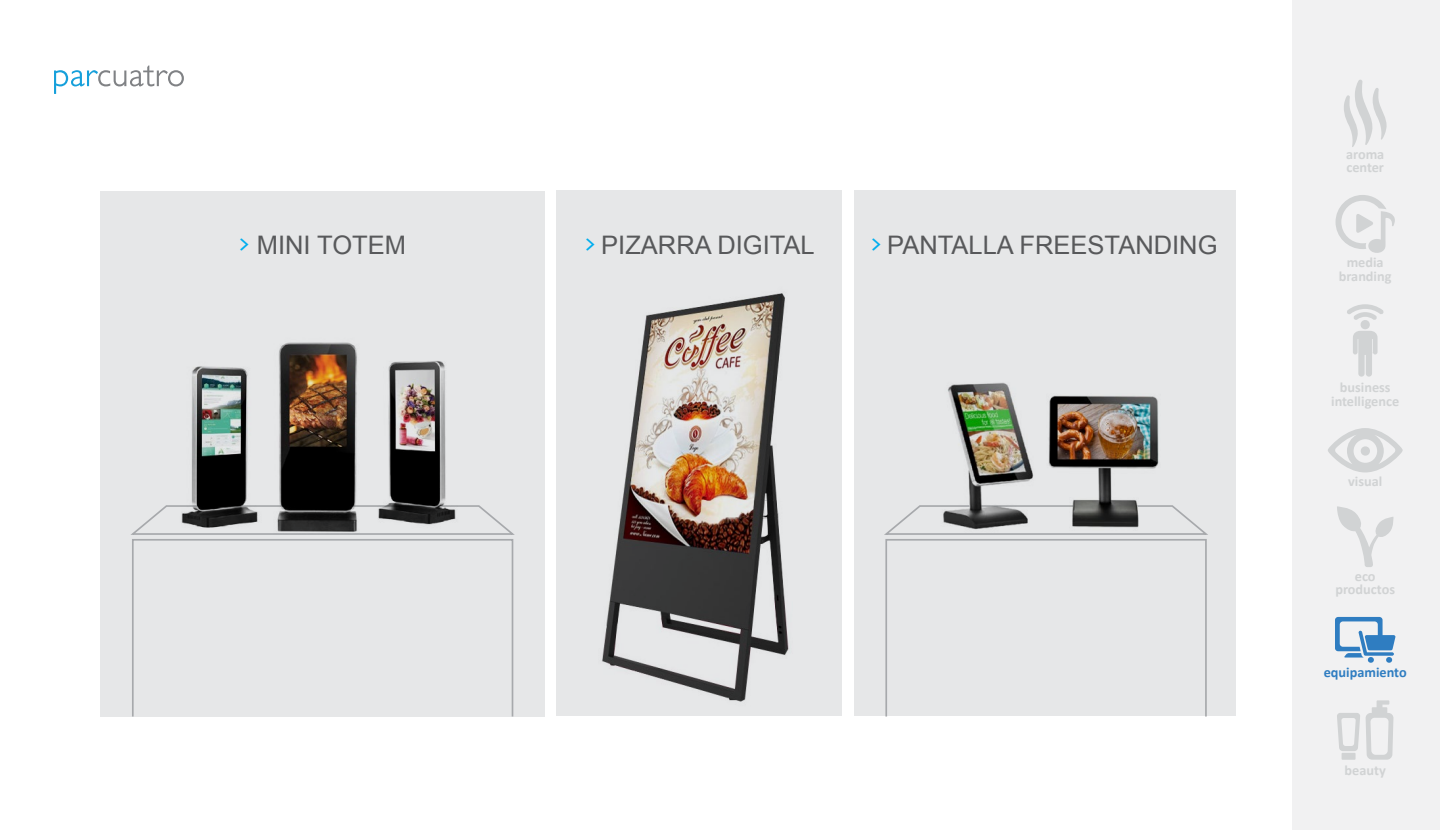
<style>
.page{position:relative;width:1440px;height:830px;background:#fff}
.page>*{position:absolute;margin:0;border:0;box-sizing:border-box;transform-origin:0 0}
.t1{font:25.5px "Arial";color:#58595b}
.t2{font:700 14.25px/13.5px "Calibri";color:#d1d3d4;text-align:center}
.t3{font:700 14.25px "Calibri";color:#2f7dc1}
.s1{font-family:"Verlag";color:#00aeef}
</style>
<div class="page">
<svg style="left:54px;top:65px;width:130px;height:29px"></svg>
<div style="left:1292px;top:0;width:147px;height:829px;background:#f1f1f2"></div>
<svg style="left:1344px;top:80px;width:43px;height:67px"></svg>
<svg style="left:1335px;top:195px;width:59px;height:58px"></svg>
<svg style="left:1347px;top:304px;width:36px;height:72px"></svg>
<svg style="left:1328px;top:428px;width:74px;height:44px"></svg>
<svg style="left:1337px;top:506px;width:57px;height:61px"></svg>
<svg style="left:1335px;top:616px;width:60px;height:46px"></svg>
<svg style="left:1337px;top:700px;width:56px;height:59px"></svg>
<div style="left:854px;top:190px;width:380px;height:525px;background:#e6e7e8"></div>
<div style="left:556px;top:190px;width:285px;height:525px;background:#e6e7e8"></div>
<div style="left:101px;top:191px;width:444px;height:525px;background:#e6e7e8"></div>
<img style="left:602px;top:293px;width:187px;height:409px">
<svg style="left:131px;top:505px;width:384px;height:30px"></svg>
<div style="left:132px;top:538px;width:381px;height:179px;border:2px solid #a7a9ac"></div>
<div style="left:885px;top:538px;width:321px;height:179px;border:2px solid #a7a9ac"></div>
<img style="left:158px;top:342px;width:320px;height:197px">
<img style="left:1048px;top:395px;width:111px;height:109px">
<img style="left:948px;top:382px;width:86px;height:122px">
<svg style="left:884px;top:504px;width:324px;height:31px"></svg>
<h1 class="t1" style="left:240px;top:228px;width:168px"><span class="s1">&gt;</span> MINI TOTEM</h1>
<h1 class="t1" style="left:585px;top:228px;width:231px"><span class="s1">&gt;</span> PIZARRA DIGITAL</h1>
<h1 class="t1" style="left:871px;top:228px;width:347px"><span class="s1">&gt;</span> PANTALLA FREESTANDING</h1>
<p class="t2" style="left:1345px;top:147px;width:40px;text-align:left">aroma center</p>
<p class="t2" style="left:1338px;top:256px;width:54px">media branding</p>
<p class="t2" style="left:1331px;top:380px;width:70px">business intelligence</p>
<p class="t2" style="left:1347px;top:474px;width:36px">visual</p>
<p class="t2" style="left:1335px;top:569px;width:61px">eco productos</p>
<p class="t3" style="left:1323px;top:663px;width:84px">equipamiento</p>
<p class="t2" style="left:1344px;top:763px;width:43px">beauty</p>
</div>
